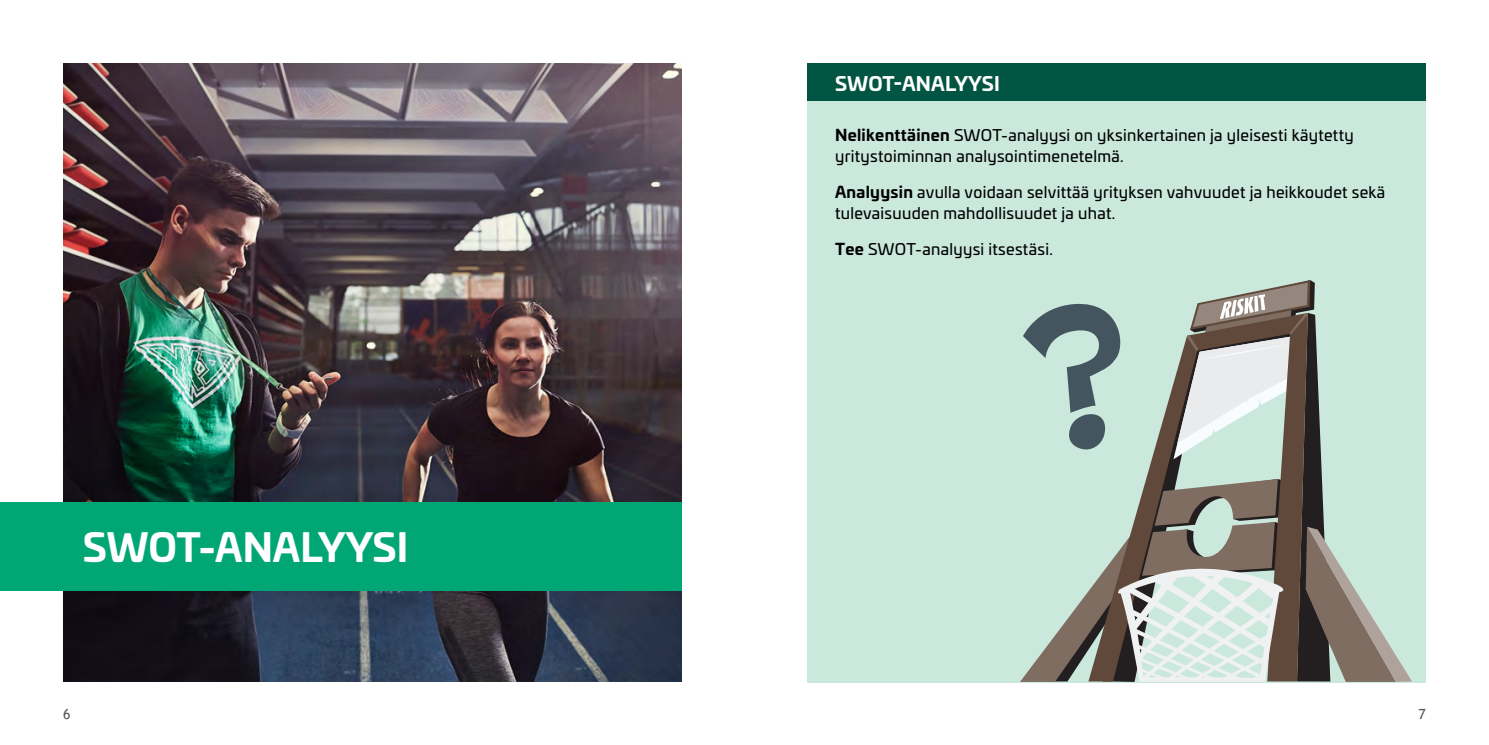
<style>
.page{position:relative;width:1489px;height:745px;background:#fff}
.page>*{position:absolute;margin:0;border:0;box-sizing:border-box;transform-origin:0 0}
.t1{font:700 38.5px "Univia Pro";letter-spacing:-.005em;color:#fff}
.t2{font:700 19.25px "Univia Pro";letter-spacing:.005em;color:#fff}
.t3{font:15.75px/21px "Univia Pro";letter-spacing:.02em;color:#000}
.t4{font:14px "Trebuchet MS";color:#58595b}
.s1{font-weight:700}
</style>
<div class="page">
<img style="left:63px;top:63px;width:618px;height:618px">
<div style="left:0;top:501px;width:436px;height:89px;background:#00a774"></div>
<div style="left:63px;top:501px;width:618px;height:89px;background:#00a774"></div>
<div style="left:807px;top:101px;width:618px;height:581px;background:#cbe8dc"></div>
<div style="left:807px;top:63px;width:618px;height:38px;background:#025542"></div>
<svg style="left:1021px;top:280px;width:390px;height:401px"></svg>
<h1 class="t1" style="left:83px;top:516px;width:327px">SWOT-ANALYYSI</h1>
<p class="t2" style="left:835px;top:68px;width:166px">SWOT-ANALYYSI</p>
<p class="t3" style="left:835px;top:124px;width:520px"><span class="s1">Nelikenttäinen</span> SWOT-analyysi on yksinkertainen ja yleisesti käytetty yritystoiminnan analysointimenetelmä.</p>
<p class="t3" style="left:835px;top:181px;width:551px"><span class="s1">Analyysin</span> avulla voidaan selvittää yrityksen vahvuudet ja heikkoudet sekä tulevaisuuden mahdollisuudet ja uhat.</p>
<p class="t3" style="left:835px;top:238px;width:219px"><span class="s1">Tee</span> SWOT-analyysi itsestäsi.</p>
<p class="t4" style="left:63px;top:705px;width:9px">6</p>
<p class="t4" style="left:1418px;top:705px;width:9px">7</p>
</div>
